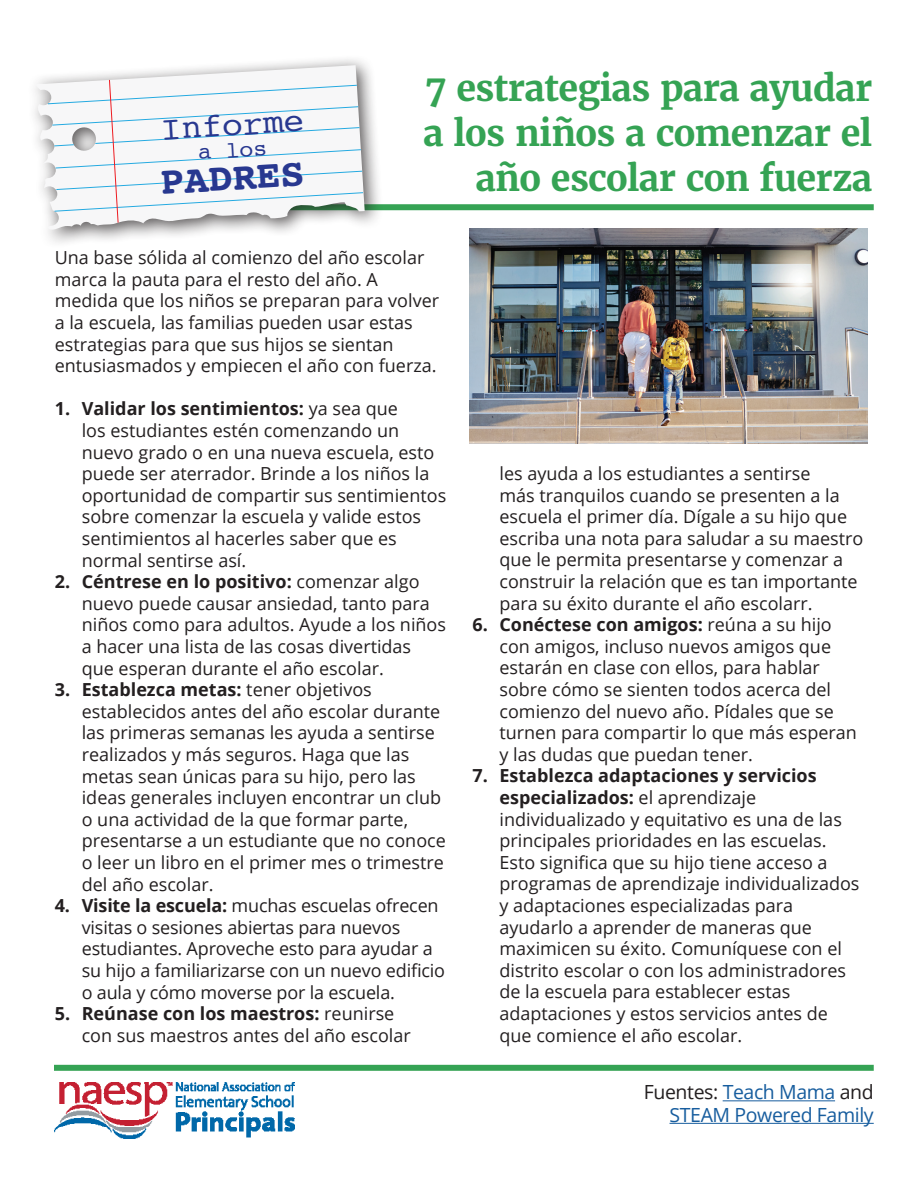
<style>
.page{position:relative;width:918px;height:1188px;background:#fff}
.page>*{position:absolute;margin:0;border:0;box-sizing:border-box;transform-origin:0 0}
.t1{font:700 39.45px "Courier";color:#283890}
.t2{font:700 36px/45px "Merriweather";letter-spacing:-.02em;color:#35a354;text-align:right}
.t3{font:33.45px "Courier";color:#283890}
.t4{font:22.65px "Courier";color:#283890}
.t5{font:19.5px/22.5px "Open Sans";letter-spacing:-.02em;color:#175d9e;text-align:right}
.t6{font:18px/21.6px "Open Sans";color:#231f20}
.s1{font-weight:700}
.s2{color:#231f20}
</style>
<div class="page">
<div style="left:65px;top:204px;width:809px;height:6px;background:#35a354"></div>
<div style="left:54px;top:1065px;width:820px;height:6px;background:#35a354"></div>
<img style="left:54px;top:1082px;width:240px;height:56px">
<img style="left:469px;top:228px;width:398px;height:215px">
<hr style="left:723px;top:1100px;width:112px;height:1px;background:#175d9e">
<hr style="left:670px;top:1123px;width:204px;height:1px;background:#175d9e">
<div style="left:26px;top:55px;width:358px;height:193px;background:#231f20;opacity:.75"></div>
<svg style="left:36px;top:65px;width:329px;height:165px;fill:#f5f5f5"></svg>
<svg style="left:48px;top:80px;width:315px;height:143px"></svg>
<h3 class="t3" style="left:160px;top:103px;width:145px;rotate:-3deg">Informe</h3>
<p class="t4" style="left:197px;top:134px;width:71px;rotate:-3deg">a los</p>
<h1 class="t1" style="left:159px;top:150px;width:146px;rotate:-3deg">PADRES</h1>
<h2 class="t2" style="left:423px;top:65px;width:451px">7 estrategias para ayudar a los niños a comenzar el año escolar con fuerza</h2>
<p class="t6" style="left:55px;top:246px;width:386px">Una base sólida al comienzo del año escolar marca la pauta para el resto del año. A medida que los niños se preparan para volver a la escuela, las familias pueden usar estas estrategias para que sus hijos se sientan entusiasmados y empiecen el año con fuerza.</p>
<p class="t6" style="left:82px;top:398px;width:366px;text-indent:-27px"><span class="s1">1. Validar los sentimientos:</span> ya sea que<br>los estudiantes estén comenzando un nuevo grado o en una nueva escuela, esto puede ser aterrador. Brinde a los niños la oportunidad de compartir sus sentimientos sobre comenzar la escuela y valide estos sentimientos al hacerles saber que es normal sentirse así.</p>
<p class="t6" style="left:82px;top:570px;width:366px;text-indent:-27px"><span class="s1">2. Céntrese en lo positivo:</span> comenzar algo nuevo puede causar ansiedad, tanto para niños como para adultos. Ayude a los niños a hacer una lista de las cosas divertidas que esperan durante el año escolar.</p>
<p class="t6" style="left:82px;top:678px;width:366px;text-indent:-27px"><span class="s1">3. Establezca metas:</span> tener objetivos establecidos antes del año escolar durante las primeras semanas les ayuda a sentirse realizados y más seguros. Haga que las metas sean únicas para su hijo, pero las ideas generales incluyen encontrar un club o una actividad de la que formar parte, presentarse a un estudiante que no conoce o leer un libro en el primer mes o trimestre del año escolar.</p>
<p class="t6" style="left:82px;top:894px;width:365px;text-indent:-27px"><span class="s1">4. Visite la escuela:</span> muchas escuelas ofrecen visitas o sesiones abiertas para nuevos estudiantes. Aproveche esto para ayudar a su hijo a familiarizarse con un nuevo edificio o aula y cómo moverse por la escuela.</p>
<p class="t6" style="left:82px;top:1002px;width:331px;text-indent:-27px"><span class="s1">5. Reúnase con los maestros:</span> reunirse con sus maestros antes del año escolar</p>
<p class="t6" style="left:499px;top:462px;width:365px">les ayuda a los estudiantes a sentirse<br>más tranquilos cuando se presenten a la escuela el primer día. Dígale a su hijo que escriba una nota para saludar a su maestro que le permita presentarse y comenzar a construir la relación que es tan importante para su éxito durante el año escolarr.</p>
<p class="t6" style="left:499px;top:613px;width:359px;text-indent:-27px"><span class="s1">6. Conéctese con amigos:</span> reúna a su hijo con amigos, incluso nuevos amigos que estarán en clase con ellos, para hablar sobre cómo se sienten todos acerca del comienzo del nuevo año. Pídales que se turnen para compartir lo que más esperan y las dudas que puedan tener.</p>
<p class="t6" style="left:499px;top:765px;width:362px;text-indent:-27px"><span class="s1">7. Establezca adaptaciones y servicios especializados:</span> el aprendizaje individualizado y equitativo es una de las principales prioridades en las escuelas.<br>Esto significa que su hijo tiene acceso a programas de aprendizaje individualizados y adaptaciones especializadas para ayudarlo a aprender de maneras que maximicen su éxito. Comuníquese con el distrito escolar o con los administradores de la escuela para establecer estas adaptaciones y estos servicios antes de que comience el año escolar.</p>
<p class="t5" style="left:644px;top:1081px;width:231px"><span class="s2">Fuentes:</span> Teach Mama <span class="s2">and<br></span>STEAM Powered Family</p>
</div>
